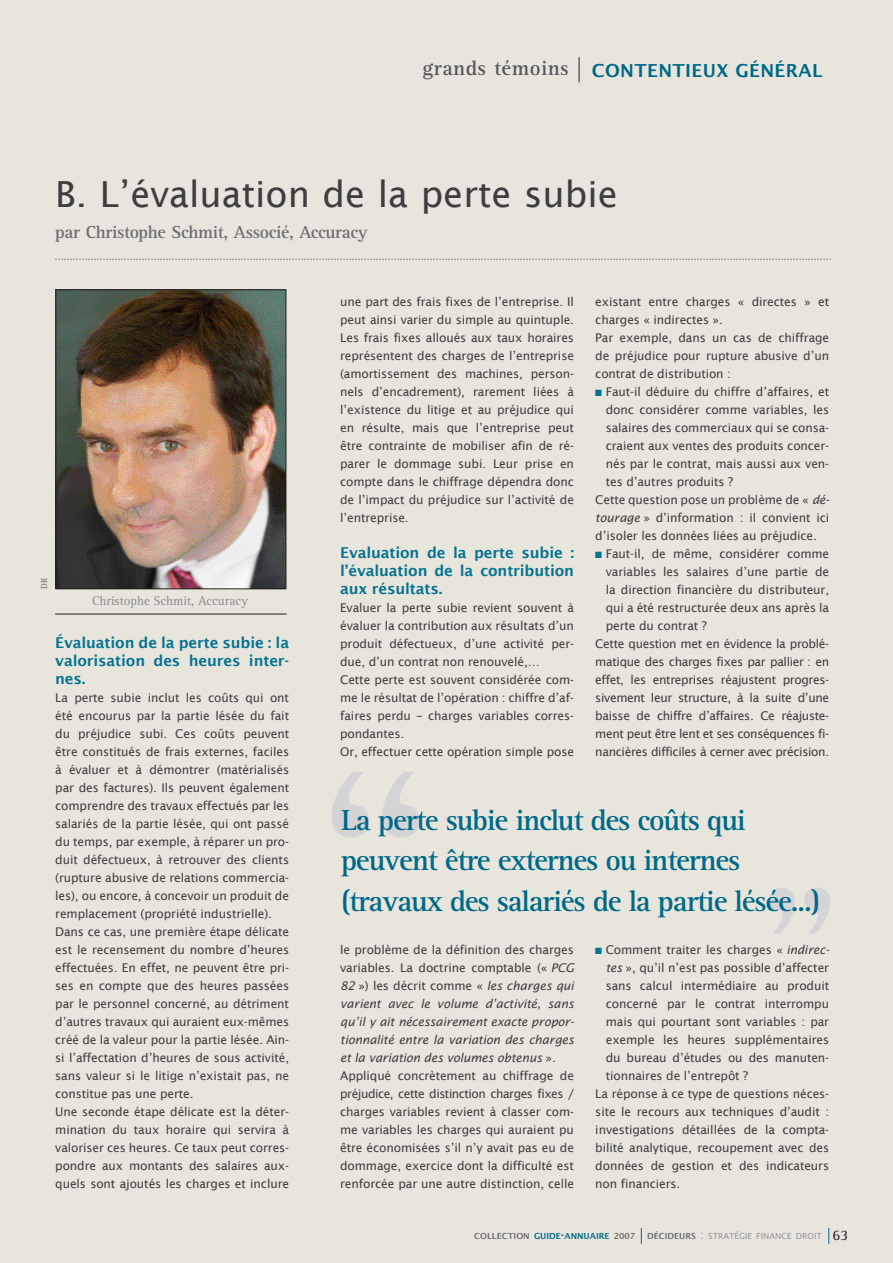
<style>
.page{position:relative;width:893px;height:1263px;background:#e8e5dc}
.page>*{position:absolute;margin:0;border:0;box-sizing:border-box;transform-origin:0 0}
.titre_cap{font:36px "Lucida Sans";color:#3e3e3f}
.exergue{font:700 30px/40.5px "Agfa Rotis Serif";letter-spacing:-.04em;color:#006989}
.t1{font:700 21px "Agfa Rotis Serif";letter-spacing:.02em;color:#57585a}
.Chapo_ok{font:700 18px "Agfa Rotis Serif";letter-spacing:-.02em;color:#6c6d70}
.t2{font:600 18px "Lucida Sans";letter-spacing:.02em;color:#006989}
.texte{font:600 15px/18px "Lucida Sans";letter-spacing:-.01em;color:#057392;text-align:justify}
.t3{font:15px "Agfa Rotis Serif";color:#231f20}
.legende_photo{font:12.9px "Agfa Rotis Serif";color:#87898c}
.texte-2{font:12px/18px "Lucida Sans";letter-spacing:-.01em;color:#3e3e3f;text-align:justify}
.texte-3{font:italic 12px/18px "Lucida Sans";letter-spacing:-.01em;color:#3e3e3f;text-align:justify}
.source{font:9px "Agfa Rotis Serif";color:#6c6d70}
.t4{font:8.4px "Lucida Sans";color:#939598}
.t5{font:600 8.4px "Lucida Sans";color:#6c6d70}
.s1{color:#057392}
.s2{font-style:italic}
.s3{font-style:normal}
.s4{color:#006989}
.s5{font-size:12px;color:#006989}
.s6{font-weight:600;color:#6c6d70}
.s7{font-size:12px}
</style>
<div class="page">
<svg style="left:828px;top:1228px;width:1px;height:16px"></svg>
<svg style="left:641px;top:1228px;width:1px;height:16px"></svg>
<svg style="left:55px;top:259px;width:776px;height:1px"></svg>
<img style="left:58px;top:291px;width:226px;height:296px">
<div style="left:56px;top:289px;width:230px;height:300px;border:1px solid #231f20"></div>
<hr style="left:55px;top:614px;width:232px;height:1px;background:#231f20">
<svg style="left:579px;top:57px;width:1px;height:25px"></svg>
<svg style="left:769px;top:888px;width:61px;height:45px"></svg>
<svg style="left:332px;top:772px;width:87px;height:65px"></svg>
<p class="t1" style="left:422px;top:56px;width:148px">grands témoins</p>
<p class="t2" style="left:592px;top:60px;width:232px">CONTENTIEUX GÉNÉRAL</p>
<p class="titre_cap" style="left:55px;top:174px;width:564px">B. L’évaluation de la perte subie</p>
<p class="Chapo_ok" style="left:55px;top:222px;width:314px">par Christophe Schmit, Associé, Accuracy</p>
<p class="source" style="left:39px;top:589px;width:13px;rotate:-90deg">DR</p>
<p class="legende_photo" style="left:92px;top:593px;width:157px">Christophe Schmit, Accuracy</p>
<p class="texte" style="left:55px;top:634px;width:235px">Évaluation de la perte subie : la valorisation des heures inter&shy;nes.</p>
<p class="texte-2" style="left:55px;top:689px;width:235px">La perte subie inclut les coûts qui ont été encourus par la partie lésée du fait du préjudice subi. Ces coûts peuvent être constitués de frais externes, faciles à évaluer et à démontrer (matérialisés par des factures). Ils peuvent également comprendre des travaux effectués par les salariés de la partie lésée, qui ont passé du temps, par exemple, à réparer un pro&shy;duit défectueux, à retrouver des clients (rupture abusive de relations commercia&shy;les), ou encore, à concevoir un produit de remplacement (propriété industrielle).</p>
<p class="texte-2" style="left:55px;top:923px;width:235px">Dans ce cas, une première étape délicate est le recensement du nombre d’heures effectuées. En effet, ne peuvent être pri&shy;ses en compte que des heures passées par le personnel concerné, au détriment d’autres travaux qui auraient eux-mêmes créé de la valeur pour la partie lésée. Ain&shy;si l’affectation d’heures de sous activité, sans valeur si le litige n’existait pas, ne constitue pas une perte.</p>
<p class="texte-2" style="left:55px;top:1103px;width:235px">Une seconde étape délicate est la déter&shy;mination du taux horaire qui servira à valoriser ces heures. Ce taux peut corres&shy;pondre aux montants des salaires aux&shy;quels sont ajoutés les charges et inclure</p>
<p class="texte-2" style="left:340px;top:293px;width:235px">une part des frais fixes de l’entreprise. Il peut ainsi varier du simple au quintuple.<br>Les frais fixes alloués aux taux horaires représentent des charges de l’entreprise (amortissement des machines, person&shy;nels d’encadrement), rarement liées à l’existence du litige et au préjudice qui en résulte, mais que l’entreprise peut être contrainte de mobiliser afin de ré&shy;parer le dommage subi. Leur prise en compte dans le chiffrage dépendra donc de l’impact du préjudice sur l’activité de l’entreprise.</p>
<p class="texte" style="left:340px;top:544px;width:235px">Evaluation de la perte subie : l’évaluation de la contribution aux résultats.</p>
<p class="texte-2" style="left:340px;top:599px;width:235px">Evaluer la perte subie revient souvent à évaluer la contribution aux résultats d’un produit défectueux, d’une activité per&shy;due, d’un contrat non renouvelé,…</p>
<p class="texte-2" style="left:340px;top:671px;width:235px">Cette perte est souvent considérée com&shy;me le résultat de l’opération : chiffre d’af&shy;faires perdu – charges variables corres&shy;pondantes.</p>
<p class="texte-2" style="left:340px;top:743px;width:235px">Or, effectuer cette opération simple pose</p>
<p class="texte-2" style="left:595px;top:293px;width:235px">existant entre charges « directes » et charges « indirectes ».</p>
<p class="texte-2" style="left:595px;top:329px;width:235px">Par exemple, dans un cas de chiffrage de préjudice pour rupture abusive d’un contrat de distribution :</p>
<p class="texte-2" style="left:606px;top:383px;width:225px;text-indent:-10px"><span class="s1">■</span> Faut-il déduire du chiffre d’affaires, et donc considérer comme variables, les salaires des commerciaux qui se consa&shy;craient aux ventes des produits concer&shy;nés par le contrat, mais aussi aux ven&shy;tes d’autres produits ?</p>
<p class="texte-2" style="left:595px;top:491px;width:236px">Cette question pose un problème de « <span class="s2">dé&shy;tourage</span> » d’information : il convient ici d’isoler les données liées au préjudice.</p>
<p class="texte-2" style="left:606px;top:545px;width:225px;text-indent:-10px"><span class="s1">■</span> Faut-il, de même, considérer comme variables les salaires d’une partie de la direction financière du distributeur, qui a été restructurée deux ans après la perte du contrat ?</p>
<p class="texte-2" style="left:595px;top:635px;width:235px">Cette question met en évidence la problé&shy;matique des charges fixes par pallier : en effet, les entreprises réajustent progres&shy;sivement leur structure, à la suite d’une baisse de chiffre d’affaires. Ce réajuste&shy;ment peut être lent et ses conséquences fi&shy;nancières difficiles à cerner avec précision.</p>
<p class="exergue" style="left:341px;top:800px;width:481px">La perte subie inclut des coûts qui peuvent être externes ou internes (travaux des salariés de la partie lésée...)</p>
<p class="texte-3" style="left:340px;top:941px;width:236px"><span class="s3">le problème de la définition des charges variables. La doctrine comptable («</span> PCG 82 <span class="s3">») les décrit comme «</span> les charges qui varient avec le volume d’activité, sans qu’il y ait nécessairement exacte propor&shy;tionnalité entre la variation des charges et la variation des volumes obtenus <span class="s3">».</span></p>
<p class="texte-2" style="left:340px;top:1067px;width:235px">Appliqué concrètement au chiffrage de préjudice, cette distinction charges fixes / charges variables revient à classer com&shy;me variables les charges qui auraient pu être économisées s’il n’y avait pas eu de dommage, exercice dont la difficulté est renforcée par une autre distinction, celle</p>
<p class="texte-2" style="left:606px;top:941px;width:225px;text-indent:-10px"><span class="s1">■</span> Comment traiter les charges « <span class="s2">indirec&shy;tes</span> », qu’il n’est pas possible d’affecter sans calcul intermédiaire au produit concerné par le contrat interrompu mais qui pourtant sont variables : par exemple les heures supplémentaires du bureau d’études ou des manuten&shy;tionnaires de l’entrepôt ?</p>
<p class="texte-2" style="left:595px;top:1085px;width:235px">La réponse à ce type de questions néces&shy;site le recours aux techniques d’audit : investigations détaillées de la compta&shy;bilité analytique, recoupement avec des données de gestion et des indicateurs non financiers.</p>
<p class="t5" style="left:474px;top:1231px;width:163px">COLLECTION <span class="s4">GUIDE</span><span class="s5">-</span><span class="s4">ANNUAIRE</span> 2007</p>
<p class="t4" style="left:647px;top:1231px;width:176px"><span class="s6">DÉCIDEURS</span> <span class="s7">:</span> STRATÉGIE FINANCE DROIT</p>
<p class="t3" style="left:833px;top:1227px;width:17px">63</p>
</div>
